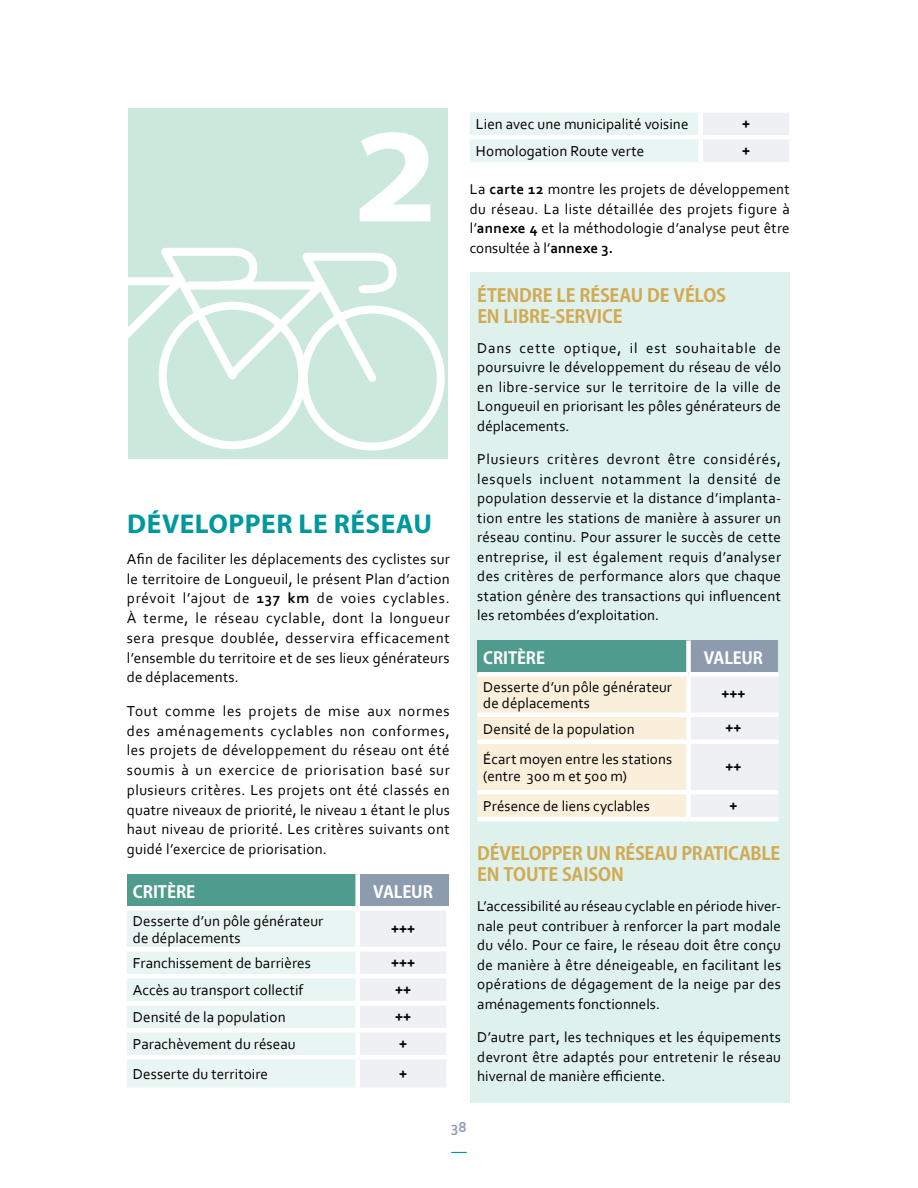
<style>
.page{position:relative;width:918px;height:1188px;background:#fff}
.page>*{position:absolute;margin:0;border:0;box-sizing:border-box;transform-origin:0 0}
.t1{font:700 135px "Myriad Pro";color:#fff;scale:1.14 1}
.t2{font:700 27.3px "Myriad Pro";color:#00989d}
.t3{font:700 18px/21px "Koz Go Pro";letter-spacing:-.005em;color:#d1ab54}
.t4{font:700 16.65px "Koz Go Pro";letter-spacing:-.005em;color:#fff}
.t5{font:700 16.5px "Koz Go Pro";letter-spacing:-.005em;color:#fff}
.t6{font:15.15px/19.6px "Corbel";letter-spacing:.005em;color:#000;text-align:justify}
.t7{font:15px/19.5px "Corbel";letter-spacing:.01em;color:#000;text-align:justify}
.t8{font:700 15px "Corbel";color:#8d9baf}
.t9{font:700 13.65px "Arial";color:#000}
.t10{font:700 13.5px "Arial";color:#000}
.s1{font-weight:700}
</style>
<div class="page">
<svg style="left:451px;top:1152px;width:16px;height:1px"></svg>
<div style="left:470px;top:272px;width:320px;height:830px;background:#dff1ed"></div>
<div style="left:129px;top:108px;width:319px;height:351px;background:#cbe8dd"></div>
<div style="left:470px;top:113px;width:319px;height:49px;background:#e9f5f2"></div>
<div style="left:698px;top:113px;width:5px;height:22px;background:#fff"></div>
<div style="left:698px;top:140px;width:5px;height:22px;background:#fff"></div>
<div style="left:701px;top:135px;width:93px;height:5px;background:#fff"></div>
<div style="left:470px;top:135px;width:231px;height:5px;background:#fff"></div>
<div style="left:159px;top:302px;width:147px;height:147px;border:8px solid #fff;border-radius:50%"></div>
<div style="left:300px;top:306px;width:145px;height:145px;border:8px solid #fff;border-radius:50%"></div>
<svg style="left:129px;top:248px;width:272px;height:141px"></svg>
<div style="left:127px;top:874px;width:231px;height:34px;background:#4f9c8f"></div>
<div style="left:358px;top:874px;width:91px;height:34px;background:#8d9baf"></div>
<div style="left:127px;top:911px;width:319px;height:177px;background:#e9f5f2"></div>
<div style="left:355px;top:874px;width:5px;height:32px;background:#fff"></div>
<div style="left:358px;top:906px;width:93px;height:5px;background:#fff"></div>
<div style="left:355px;top:911px;width:5px;height:36px;background:#fff"></div>
<div style="left:355px;top:978px;width:5px;height:23px;background:#fff"></div>
<div style="left:355px;top:951px;width:5px;height:23px;background:#fff"></div>
<div style="left:355px;top:1005px;width:5px;height:23px;background:#fff"></div>
<div style="left:355px;top:1032px;width:5px;height:23px;background:#fff"></div>
<div style="left:355px;top:1059px;width:5px;height:29px;background:#fff"></div>
<hr style="left:358px;top:947px;width:93px;height:4px;background:#fff">
<hr style="left:358px;top:974px;width:93px;height:4px;background:#fff">
<hr style="left:358px;top:1001px;width:93px;height:4px;background:#fff">
<hr style="left:358px;top:1028px;width:93px;height:4px;background:#fff">
<hr style="left:358px;top:1055px;width:93px;height:4px;background:#fff">
<div style="left:127px;top:906px;width:231px;height:5px;background:#fff"></div>
<hr style="left:127px;top:947px;width:231px;height:4px;background:#fff">
<hr style="left:127px;top:974px;width:231px;height:4px;background:#fff">
<hr style="left:127px;top:1001px;width:231px;height:4px;background:#fff">
<hr style="left:127px;top:1028px;width:231px;height:4px;background:#fff">
<hr style="left:127px;top:1055px;width:231px;height:4px;background:#fff">
<div style="left:477px;top:641px;width:211px;height:33px;background:#4f9c8f"></div>
<div style="left:688px;top:641px;width:90px;height:33px;background:#8d9baf"></div>
<svg style="left:477px;top:677px;width:301px;height:140px"></svg>
<div style="left:686px;top:641px;width:5px;height:31px;background:#fff"></div>
<div style="left:688px;top:672px;width:90px;height:5px;background:#fff"></div>
<div style="left:686px;top:677px;width:5px;height:36px;background:#fff"></div>
<div style="left:686px;top:744px;width:5px;height:46px;background:#fff"></div>
<div style="left:686px;top:717px;width:5px;height:23px;background:#fff"></div>
<div style="left:686px;top:794px;width:5px;height:23px;background:#fff"></div>
<hr style="left:688px;top:740px;width:90px;height:4px;background:#fff">
<hr style="left:688px;top:817px;width:90px;height:4px;background:#fff">
<hr style="left:688px;top:713px;width:90px;height:4px;background:#fff">
<hr style="left:688px;top:790px;width:90px;height:4px;background:#fff">
<div style="left:477px;top:672px;width:212px;height:5px;background:#fff"></div>
<hr style="left:477px;top:740px;width:212px;height:4px;background:#fff">
<hr style="left:477px;top:817px;width:212px;height:4px;background:#fff">
<hr style="left:477px;top:713px;width:212px;height:4px;background:#fff">
<hr style="left:477px;top:790px;width:212px;height:4px;background:#fff">
<h1 class="t1" style="left:353px;top:88px;width:76px">2</h1>
<h2 class="t2" style="left:127px;top:506px;width:53px">DéVELOPPER</h2>
<h2 class="t2" style="left:299px;top:506px;width:52px">LE RÉSEAU</h2>
<p class="t6" style="left:127px;top:549px;width:324px">Afin de faciliter les déplacements des cyclistes sur le territoire de Longueuil, le présent Plan d’action prévoit l’ajout de <span class="s1">137 km</span> de voies cyclables.<br>À terme, le réseau cyclable, dont la longueur sera presque doublée, desservira efficacement l’ensemble du territoire et de ses lieux générateurs de déplacements.</p>
<p class="t6" style="left:127px;top:701px;width:324px">Tout comme les projets de mise aux normes des aménagements cyclables non conformes, les projets de développement du réseau ont été soumis à un exercice de priorisation basé sur plusieurs critères. Les projets ont été classés en quatre niveaux de priorité, le niveau 1 étant le plus haut niveau de priorité. Les critères suivants ont guidé l’exercice de priorisation.</p>
<p class="t4" style="left:133px;top:881px;width:64px">CRITÈRE</p>
<p class="t4" style="left:373px;top:881px;width:61px">VALEUR</p>
<p class="t6" style="left:133px;top:912px;width:192px;line-height:16.6px">Desserte d’un pôle générateur de déplacements</p>
<p class="t9" style="left:391px;top:920px;width:26px">+++</p>
<p class="t6" style="left:133px;top:953px;width:180px">Franchissement de barrières</p>
<p class="t9" style="left:391px;top:954px;width:26px">+++</p>
<p class="t6" style="left:133px;top:980px;width:172px">Accès au transport collectif</p>
<p class="t9" style="left:395px;top:981px;width:18px">++</p>
<p class="t6" style="left:133px;top:1007px;width:154px">Densité de la population</p>
<p class="t9" style="left:395px;top:1008px;width:18px">++</p>
<p class="t6" style="left:133px;top:1034px;width:164px">Parachèvement du réseau</p>
<p class="t9" style="left:399px;top:1035px;width:9px">+</p>
<p class="t6" style="left:133px;top:1064px;width:137px">Desserte du territoire</p>
<p class="t9" style="left:399px;top:1065px;width:9px">+</p>
<p class="t6" style="left:476px;top:114px;width:214px">Lien avec une municipalité voisine</p>
<p class="t9" style="left:742px;top:115px;width:9px">+</p>
<p class="t6" style="left:476px;top:141px;width:170px">Homologation Route verte</p>
<p class="t9" style="left:742px;top:142px;width:9px">+</p>
<p class="t7" style="left:470px;top:179px;width:321px">La <span class="s1">carte 12</span> montre les projets de développement du réseau. La liste détaillée des projets figure à l’<span class="s1">annexe 4</span> et la méthodologie d’analyse peut être</p>
<p class="t7" style="left:470px;top:237px;width:145px">consultée à l’<span class="s1">annexe 3.</span></p>
<p class="t3" style="left:477px;top:286px;width:248px">ÉTENDRE LE RÉSEAU DE VÉLOS<br>EN LI BRE-SERVICE</p>
<p class="t7" style="left:477px;top:338px;width:305px">Dans cette optique, il est souhaitable de poursuivre le développement du réseau de vélo en libre-service sur le territoire de la ville de Longueuil en priorisant les pôles générateurs de déplacements.</p>
<p class="t7" style="left:477px;top:449px;width:305px">Plusieurs critères devront être considérés, lesquels incluent notamment la densité de population desservie et la distance d’implanta&shy;tion entre les stations de manière à assurer un réseau continu. Pour assurer le succès de cette entreprise, il est également requis d’analyser des critères de performance alors que chaque station génère des transactions qui influencent les retombées d’exploitation.</p>
<p class="t5" style="left:483px;top:647px;width:63px">CRITÈRE</p>
<p class="t5" style="left:704px;top:647px;width:61px">VALEUR</p>
<p class="t7" style="left:483px;top:678px;width:190px;line-height:16.5px">Desserte d’un pôle générateur de déplacements</p>
<p class="t10" style="left:722px;top:686px;width:26px">+++</p>
<p class="t7" style="left:483px;top:719px;width:153px">Densité de la population</p>
<p class="t10" style="left:726px;top:719px;width:17px">++</p>
<p class="t7" style="left:483px;top:751px;width:190px;line-height:16.5px">Écart moyen entre les stations (entre 300 m et 500 m)</p>
<p class="t10" style="left:726px;top:758px;width:17px">++</p>
<p class="t7" style="left:483px;top:796px;width:168px">Présence de liens cyclables</p>
<p class="t10" style="left:730px;top:797px;width:9px">+</p>
<p class="t3" style="left:477px;top:844px;width:237px">DÉVELOPPER UN RÉSEAU PRATICA</p>
<p class="t3" style="left:751px;top:844px;width:31px">BLE</p>
<p class="t3" style="left:477px;top:865px;width:95px">EN TOUTE SAIS</p>
<p class="t3" style="left:598px;top:865px;width:24px">ON</p>
<p class="t7" style="left:477px;top:896px;width:305px">L’accessibilité au réseau cyclable en période hiver&shy;nale peut contribuer à renforcer la part modale du vélo. Pour ce faire, le réseau doit être conçu de manière à être déneigeable, en facilitant les opérations de dégagement de la neige par des aménagements fonctionnels.</p>
<p class="t7" style="left:477px;top:1027px;width:305px">D’autre part, les techniques et les équipements devront être adaptés pour entretenir le réseau hivernal de manière efficiente.</p>
<p class="t8" style="left:451px;top:1117px;width:17px">38</p>
</div>
